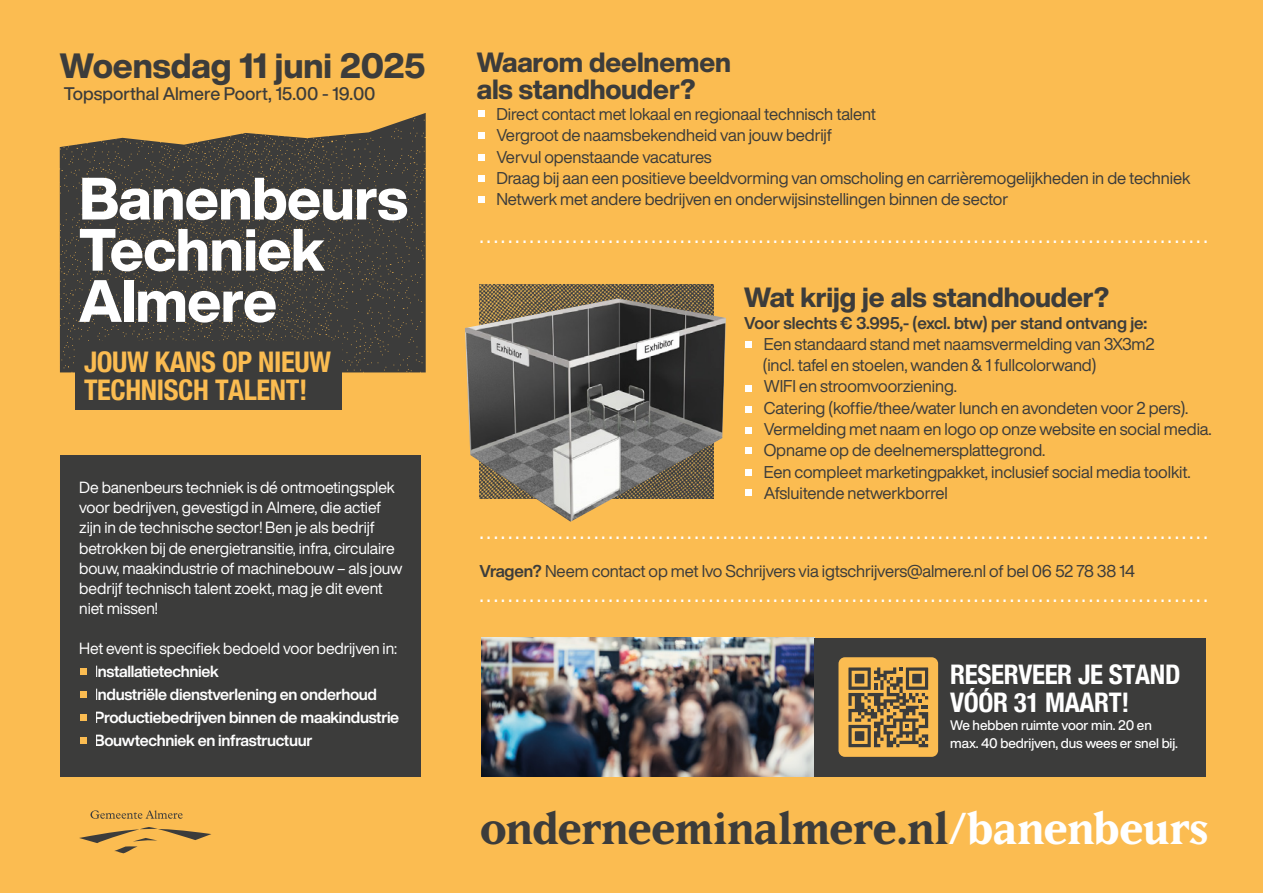
<style>
.page{position:relative;width:1263px;height:893px;background:#fbbc51}
.page>*{position:absolute;margin:0;border:0;box-sizing:border-box;transform-origin:0 0}
.t1{font:800 58.65px/51.2px "Helvetica Now Display";letter-spacing:-.01em;color:#fff}
.t2{font:700 44.1px "Matrix IIOT";letter-spacing:-.02em;color:#3c3c3b}
.t3{font:800 34.5px "Helvetica Now Display";letter-spacing:-.005em;color:#3c3c3b}
.t4{font:700 condensed 28.5px/27.9px "Helvetica Neue";letter-spacing:-.015em;color:#fbbc51}
.t5{font:800 27.3px/27px "Helvetica Now Display";letter-spacing:-.005em;color:#3c3c3b}
.t6{font:700 condensed 27px/27.8px "Helvetica Neue";letter-spacing:-.015em;color:#fff}
.t7{font:500 18px "Helvetica Now Display";color:#3c3c3b}
.t8{font:16.8px/21.3px "Helvetica Now Display";letter-spacing:-.005em;color:#3c3c3b}
.t9{font:700 16.8px "Helvetica Now Display";letter-spacing:-.005em;color:#3c3c3b}
.t10{font:15.9px/20.1px "Helvetica Now Display";letter-spacing:-.005em;color:#fff}
.t11{font:700 15.9px "Helvetica Now Display";letter-spacing:-.02em;color:#fff}
.t12{font:700 condensed 15.75px "Helvetica Neue";color:#fff}
.t13{font:500 13.65px/17.2px "Helvetica Now Display";letter-spacing:-.005em;color:#fff}
.s1{color:#fbbc51}
.s2{font-weight:700;color:#fff}
.s3{font-weight:700}
.s4{color:#fff}
</style>
<div class="page">
<img style="left:481px;top:638px;width:333px;height:139px">
<div style="left:60px;top:456px;width:361px;height:321px;background:#3c3c3b"></div>
<svg style="left:79px;top:827px;width:132px;height:26px"></svg>
<svg style="left:90px;top:810px;width:93px;height:9px"></svg>
<img style="left:480px;top:284px;width:234px;height:15px">
<div style="left:814px;top:638px;width:392px;height:139px;background:#3c3c3b"></div>
<div style="left:838px;top:657px;width:100px;height:100px;background:#fbbc51;border-radius:6px"></div>
<img style="left:60px;top:113px;width:366px;height:259px">
<div style="left:75px;top:341px;width:266px;height:69px;background:#3c3c3b"></div>
<img style="left:465px;top:299px;width:261px;height:223px">
<svg style="left:848px;top:667px;width:80px;height:80px"></svg>
<svg style="left:81px;top:669px;width:6px;height:6px"></svg>
<svg style="left:81px;top:692px;width:6px;height:6px"></svg>
<svg style="left:81px;top:715px;width:6px;height:6px"></svg>
<svg style="left:81px;top:738px;width:6px;height:6px"></svg>
<svg style="left:478px;top:111px;width:6px;height:6px"></svg>
<svg style="left:478px;top:133px;width:6px;height:6px"></svg>
<svg style="left:478px;top:154px;width:6px;height:6px"></svg>
<svg style="left:478px;top:176px;width:6px;height:6px"></svg>
<svg style="left:478px;top:197px;width:6px;height:6px"></svg>
<svg style="left:746px;top:341px;width:6px;height:6px"></svg>
<svg style="left:746px;top:385px;width:6px;height:6px"></svg>
<svg style="left:746px;top:406px;width:6px;height:6px"></svg>
<svg style="left:746px;top:427px;width:6px;height:6px"></svg>
<svg style="left:746px;top:448px;width:6px;height:6px"></svg>
<svg style="left:746px;top:470px;width:6px;height:6px"></svg>
<svg style="left:746px;top:490px;width:6px;height:6px"></svg>
<h3 class="t3" style="left:60px;top:42px;width:367px">Woensdag 11 juni 2025</h3>
<p class="t7" style="left:64px;top:81px;width:313px">Topsporthal Almere Poort, 15.00 - 19.00</p>
<h1 class="t1" style="left:79px;top:173px;width:330px">Banenbeurs<br>Techniek<br>Almere</h1>
<h3 class="t4" style="left:84px;top:346px;width:249px">JOUW KANS OP NIEUW<br>TECHNISCH TALENT!</h3>
<p class="t10" style="left:79px;top:477px;width:325px">De banenbeurs techniek is dé ontmoetingsplek voor bedrijven, gevestigd in Almere, die actief zijn in de technische sector! Ben je als bedrijf betrokken bij de energietransitie, infra, circulaire bouw, maakindustrie of machinebouw – als jouw bedrijf technisch talent zoekt, mag je dit event niet missen!</p>
<p class="t10" style="left:79px;top:639px;width:319px">Het event is specifiek bedoeld voor bedrijven in:</p>
<p class="t11" style="left:79px;top:661px;width:141px"><span class="s1">→</span>Installatietechniek</p>
<p class="t11" style="left:79px;top:683px;width:299px"><span class="s1">→</span>Industriële dienstverlening en onderhoud</p>
<p class="t11" style="left:79px;top:706px;width:322px"><span class="s1">→</span>Productiebedrijven binnen de maakindustrie</p>
<p class="t11" style="left:79px;top:729px;width:235px"><span class="s1">→</span>Bouwtechniek en infrastructuur</p>
<h3 class="t5" style="left:477px;top:49px;width:256px">Waarom deelnemen als standhouder?</h3>
<p class="t8" style="left:477px;top:103px;width:401px"><span class="s2">→</span> Direct contact met lokaal en regionaal technisch talent</p>
<p class="t8" style="left:477px;top:125px;width:357px"><span class="s2">→</span> Vergroot de naamsbekendheid van jouw bedrijf</p>
<p class="t8" style="left:477px;top:146px;width:236px"><span class="s2">→</span> Vervul openstaande vacatures</p>
<p class="t8" style="left:477px;top:167px;width:715px"><span class="s2">→</span> Draag bij aan een positieve beeldvorming van omscholing en carrièremogelijkheden in de techniek</p>
<p class="t8" style="left:477px;top:188px;width:533px"><span class="s2">→</span> Netwerk met andere bedrijven en onderwijsinstellingen binnen de sector</p>
<p class="t12" style="left:480px;top:225px;width:729px">. . . . . . . . . . . . . . . . . . . . . . . . . . . . . . . . . . . . . . . . . . . . . . . . . . . . . . . . . . . . . . . . . . . . . . . . . . . . . . . . . . . . . . . . . . . . . . . . . . . . . .</p>
<h3 class="t5" style="left:744px;top:284px;width:366px">Wat krijg je als standhouder?</h3>
<p class="t9" style="left:744px;top:311px;width:404px">Voor slechts € 3.995,- (excl. btw) per stand ontvang je:</p>
<p class="t8" style="left:763px;top:333px;width:393px;text-indent:-19px"><span class="s2">→</span> Een standaard stand met naamsvermelding van 3X3m2 (incl. tafel en stoelen, wanden &amp; 1 fullcolorwand)</p>
<p class="t8" style="left:744px;top:376px;width:214px"><span class="s2">→</span> WIFI en stroomvoorziening.</p>
<p class="t8" style="left:744px;top:397px;width:446px"><span class="s2">→</span> Catering (koffie/thee/water lunch en avondeten voor 2 pers).</p>
<p class="t8" style="left:744px;top:418px;width:469px"><span class="s2">→</span> Vermelding met naam en logo op onze website en social media.</p>
<p class="t8" style="left:744px;top:439px;width:302px"><span class="s2">→</span> Opname op de deelnemersplattegrond.</p>
<p class="t8" style="left:744px;top:461px;width:448px"><span class="s2">→</span> Een compleet marketingpakket, inclusief social media toolkit.</p>
<p class="t8" style="left:744px;top:482px;width:205px"><span class="s2">→</span> Afsluitende netwerkborrel</p>
<p class="t12" style="left:480px;top:521px;width:729px">. . . . . . . . . . . . . . . . . . . . . . . . . . . . . . . . . . . . . . . . . . . . . . . . . . . . . . . . . . . . . . . . . . . . . . . . . . . . . . . . . . . . . . . . . . . . . . . . . . . . . .</p>
<p class="t8" style="left:479px;top:560px;width:657px"><span class="s3">Vragen?</span> Neem contact op met Ivo Schrijvers via igtschrijvers@almere.nl of bel 06 52 78 38 14</p>
<p class="t12" style="left:480px;top:583px;width:729px">. . . . . . . . . . . . . . . . . . . . . . . . . . . . . . . . . . . . . . . . . . . . . . . . . . . . . . . . . . . . . . . . . . . . . . . . . . . . . . . . . . . . . . . . . . . . . . . . . . . . . .</p>
<h3 class="t6" style="left:950px;top:659px;width:232px">RESERVEER JE STAND<br>VÓÓR 31 MAART!</h3>
<p class="t13" style="left:950px;top:717px;width:229px">We hebben ruimte voor min. 20 en max. 40 bedrijven, dus wees er snel bij.</p>
<h2 class="t2" style="left:480px;top:802px;width:730px">onderneeminalmere.nl<span class="s4">/banenbeurs</span></h2>
</div>
